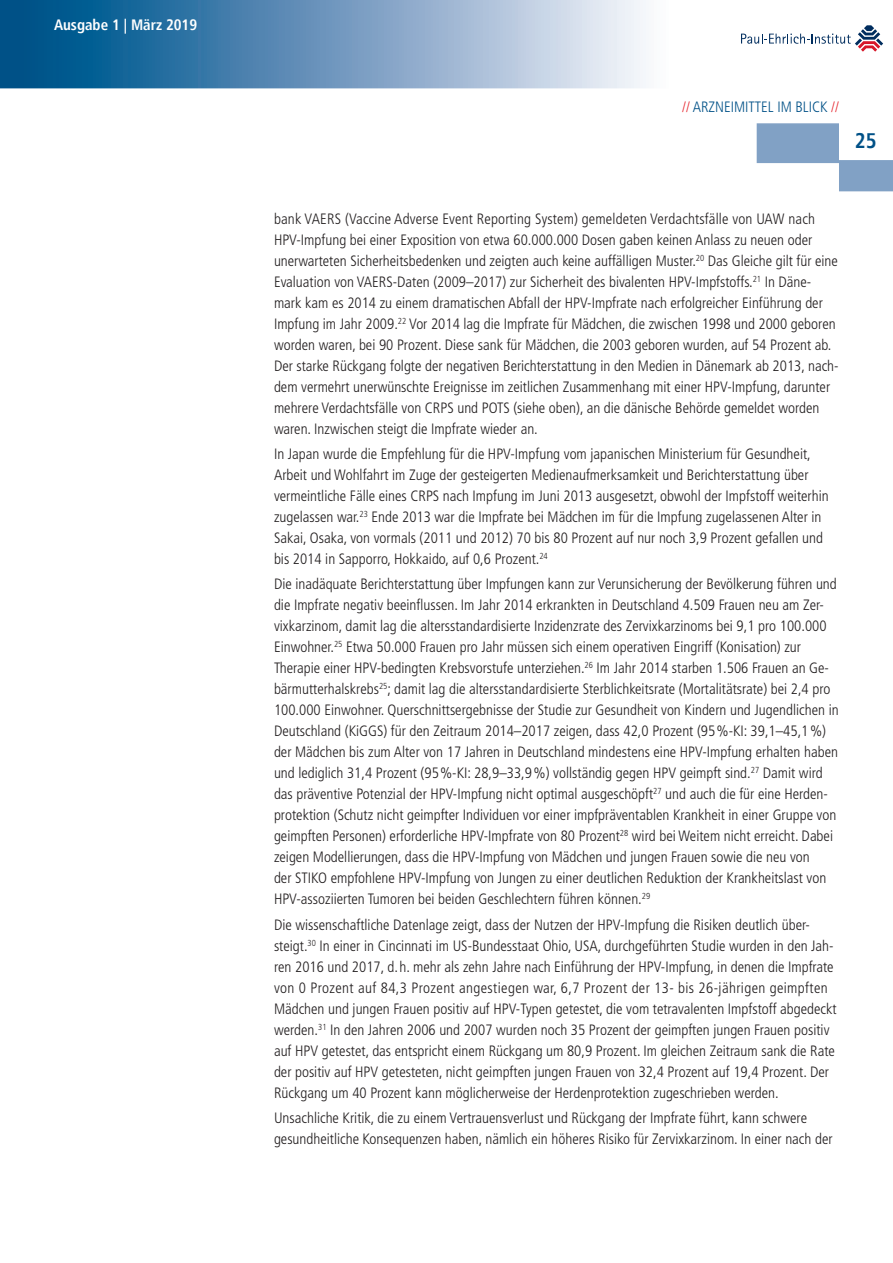
<style>
.page{position:relative;width:893px;height:1263px;background:#fff}
.page>*{position:absolute;margin:0;border:0;box-sizing:border-box;transform-origin:0 0}
.t1{font:700 condensed 21px "Frutiger";color:#005187}
.t2{font:300 condensed 15px/21px "Frutiger LT";color:#231f20}
.t3{font:300 condensed 15px "Frutiger LT";color:#005187}
.t4{font:700 condensed 15px "Frutiger";color:#fff}
.s1{color:#e51a23}
</style>
<div class="page">
<div style="left:757px;top:123px;width:82px;height:40px;background:#81a1c5;border:2px solid #81a1c5"></div>
<div style="left:839px;top:160px;width:54px;height:31px;background:#81a1c5"></div>
<svg style="left:741px;top:25px;width:142px;height:27px"></svg>
<svg style="left:0;top:0;width:646px;height:88px;background:#6b98bd"></svg>
<p class="t4" style="left:54px;top:16px;width:145px">Ausgabe 1 | März 2019</p>
<p class="t3" style="left:682px;top:98px;width:158px"><span class="s1">//</span> ARZNEIMITTEL IM BLICK <span class="s1">//</span></p>
<h1 class="t1" style="left:855px;top:128px;width:23px">25</h1>
<p class="t2" style="left:274px;top:208px;width:566px">bank VAERS (Vaccine Adverse Event Reporting System) gemeldeten Verdachtsfälle von UAW nach HPV-Impfung bei einer Exposition von etwa 60.000.000 Dosen gaben keinen Anlass zu neuen oder unerwarteten Sicherheitsbedenken und zeigten auch keine auffälligen Muster.<sup>20</sup> Das Gleiche gilt für eine Evaluation von VAERS-Daten (2009–2017) zur Sicherheit des bivalenten HPV-Impfstoffs.<sup>21</sup> In Däne&shy;mark kam es 2014 zu einem dramatischen Abfall der HPV-Impfrate nach erfolgreicher Einführung der Impfung im Jahr 2009.<sup>22</sup> Vor 2014 lag die Impfrate für Mädchen, die zwischen 1998 und 2000 geboren worden waren, bei 90 Prozent. Diese sank für Mädchen, die 2003 geboren wurden, auf 54 Prozent ab.<br>Der starke Rückgang folgte der negativen Berichterstattung in den Medien in Dänemark ab 2013, nach&shy;dem vermehrt unerwünschte Ereignisse im zeitlichen Zusammenhang mit einer HPV-Impfung, darunter mehrere Verdachtsfälle von CRPS und POTS (siehe oben), an die dänische Behörde gemeldet worden waren. Inzwischen steigt die Impfrate wieder an.</p>
<p class="t2" style="left:274px;top:444px;width:556px">In Japan wurde die Empfehlung für die HPV-Impfung vom japanischen Ministerium für Gesundheit, Arbeit und Wohlfahrt im Zuge der gesteigerten Medienaufmerksamkeit und Berichterstattung über vermeintliche Fälle eines CRPS nach Impfung im Juni 2013 ausgesetzt, obwohl der Impfstoff weiterhin zugelassen war.<sup>23</sup> Ende 2013 war die Impfrate bei Mädchen im für die Impfung zugelassenen Alter in Sakai, Osaka, von vormals (2011 und 2012) 70 bis 80 Prozent auf nur noch 3,9 Prozent gefallen und bis 2014 in Sapporro, Hokkaido, auf 0,6 Prozent.<sup>24</sup></p>
<p class="t2" style="left:274px;top:574px;width:566px">Die inadäquate Berichterstattung über Impfungen kann zur Verunsicherung der Bevölkerung führen und die Impfrate negativ beeinflussen. Im Jahr 2014 erkrankten in Deutschland 4.509 Frauen neu am Zer&shy;vixkarzinom, damit lag die altersstandardisierte Inzidenzrate des Zervixkarzinoms bei 9,1 pro 100.000<br>Einwohner.<sup>25</sup> Etwa 50.000 Frauen pro Jahr müssen sich einem operativen Eingriff (Konisation) zur Therapie einer HPV-bedingten Krebsvorstufe unterziehen.<sup>26</sup> Im Jahr 2014 starben 1.506 Frauen an Ge&shy;bärmutterhalskrebs<sup>25</sup>; damit lag die altersstandardisierte Sterblichkeitsrate (Mortalitätsrate) bei 2,4 pro 100.000 Einwohner. Querschnittsergebnisse der Studie zur Gesundheit von Kindern und Jugendlichen in Deutschland (KiGGS) für den Zeitraum 2014–2017 zeigen, dass 42,0 Prozent (95%-KI: 39,1–45,1%) der Mädchen bis zum Alter von 17 Jahren in Deutschland mindestens eine HPV-Impfung erhalten haben und lediglich 31,4 Prozent (95%-KI: 28,9–33,9%) vollständig gegen HPV geimpft sind.<sup>27</sup> Damit wird das präventive Potenzial der HPV-Impfung nicht optimal ausgeschöpft<sup>27</sup> und auch die für eine Herden&shy;protektion (Schutz nicht geimpfter Individuen vor einer impfpräventablen Krankheit in einer Gruppe von geimpften Personen) erforderliche HPV-Impfrate von 80 Prozent<sup>28</sup> wird bei Weitem nicht erreicht. Dabei zeigen Modellierungen, dass die HPV-Impfung von Mädchen und jungen Frauen sowie die neu von<br>der STIKO empfohlene HPV-Impfung von Jungen zu einer deutlichen Reduktion der Krankheitslast von HPV-assoziierten Tumoren bei beiden Geschlechtern führen können.<sup>29</sup></p>
<p class="t2" style="left:274px;top:914px;width:564px">Die wissenschaftliche Datenlage zeigt, dass der Nutzen der HPV-Impfung die Risiken deutlich über&shy;steigt.<sup>30</sup> In einer in Cincinnati im US-Bundesstaat Ohio, USA, durchgeführten Studie wurden in den Jah&shy;ren 2016 und 2017, d.h. mehr als zehn Jahre nach Einführung der HPV-Impfung, in denen die Impfrate von 0 Prozent auf 84,3 Prozent angestiegen war, 6,7 Prozent der 13- bis 26-jährigen geimpften Mädchen und jungen Frauen positiv auf HPV-Typen getestet, die vom tetravalenten Impfstoff abgedeckt werden.<sup>31</sup> In den Jahren 2006 und 2007 wurden noch 35 Prozent der geimpften jungen Frauen positiv auf HPV getestet, das entspricht einem Rückgang um 80,9 Prozent. Im gleichen Zeitraum sank die Rate der positiv auf HPV getesteten, nicht geimpften jungen Frauen von 32,4 Prozent auf 19,4 Prozent. Der Rückgang um 40 Prozent kann möglicherweise der Herdenprotektion zugeschrieben werden.</p>
<p class="t2" style="left:274px;top:1107px;width:560px">Unsachliche Kritik, die zu einem Vertrauensverlust und Rückgang der Impfrate führt, kann schwere gesundheitliche Konsequenzen haben, nämlich ein höheres Risiko für Zervixkarzinom. In einer nach der</p>
</div>
